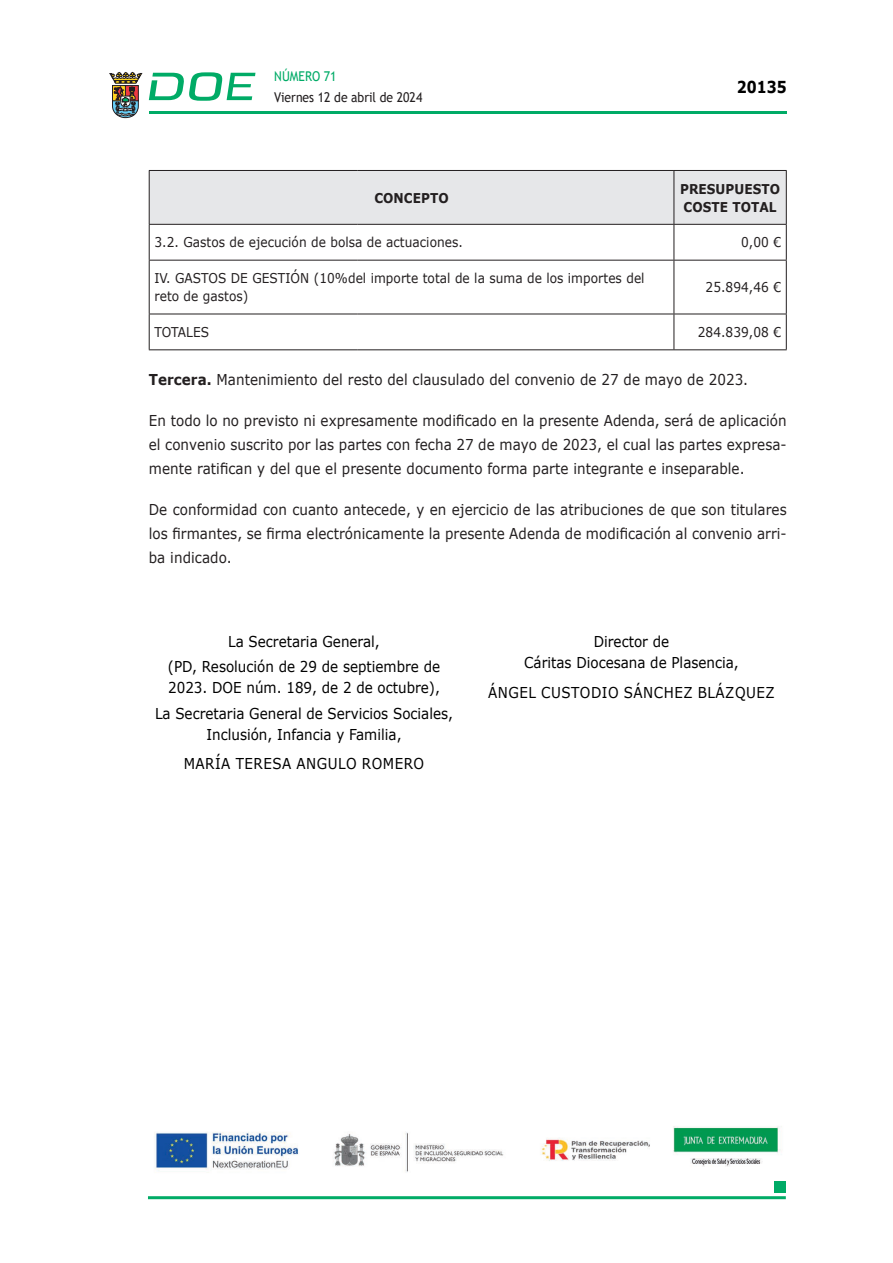
<style>
.page{position:relative;width:893px;height:1263px;background:#fff}
.page>*{position:absolute;margin:0;border:0;box-sizing:border-box;transform-origin:0 0}
.t1{font:700 16.5px "Verdana";color:#000;scale:.85 1}
.CUERPO_DE_TEXTO{font:15px/24px "Verdana";letter-spacing:.005em;color:#231f20;text-align:justify;scale:.9 1}
.F_CARGO_FIRMANTE{font:15px/21px "Verdana";color:#000;text-align:center;scale:.9 1}
.F_NORMA{font:15px/21px "Verdana";color:#000;scale:.9 1}
.FIRMANTE_DERECHA{font:15px "Verdana";letter-spacing:.035em;color:#000;scale:.9 1}
.FIRMANTE_IZQUIERDA{font:15px "Verdana";letter-spacing:.035em;color:#000;scale:.9 1}
.CUERPO_DE_TEXTO-2{font:13.5px/18px "Verdana";letter-spacing:.005em;color:#231f20;scale:.9 1}
.TABLATITULO{font:700 13.5px/18px "Verdana";letter-spacing:.005em;color:#231f20;scale:.9 1}
.t2{font:13.5px "Trebuchet MS";color:#231f20;scale:.9 1}
.t3{font:13.5px "Trebuchet MS";color:#00ab67;scale:.9 1}
.s1{font-weight:700}
</style>
<div class="page">
<hr style="left:149px;top:111px;width:638px;height:3px;background:#00ab66">
<svg style="left:109px;top:72px;width:33px;height:46px"></svg>
<svg style="left:149px;top:72px;width:106px;height:29px"></svg>
<hr style="left:148px;top:1196px;width:638px;height:3px;background:#00ab66">
<div style="left:775px;top:1181px;width:11px;height:11px;background:#00ab66"></div>
<img style="left:154px;top:1126px;width:628px;height:46px">
<div style="left:150px;top:171px;width:636px;height:53px;background:#e6e7e9"></div>
<hr style="left:149px;top:170px;width:208px;height:1px;background:#231f20">
<hr style="left:149px;top:171px;width:1px;height:53px;background:#231f20">
<hr style="left:357px;top:170px;width:317px;height:1px;background:#231f20">
<hr style="left:674px;top:170px;width:113px;height:1px;background:#231f20">
<hr style="left:674px;top:171px;width:1px;height:53px;background:#231f20">
<hr style="left:786px;top:171px;width:1px;height:53px;background:#231f20">
<hr style="left:149px;top:224px;width:208px;height:1px;background:#231f20">
<hr style="left:357px;top:224px;width:317px;height:1px;background:#231f20">
<hr style="left:674px;top:224px;width:113px;height:1px;background:#231f20">
<hr style="left:149px;top:225px;width:1px;height:35px;background:#231f20">
<hr style="left:674px;top:225px;width:1px;height:35px;background:#231f20">
<hr style="left:786px;top:225px;width:1px;height:35px;background:#231f20">
<hr style="left:149px;top:260px;width:208px;height:1px;background:#231f20">
<hr style="left:149px;top:260px;width:1px;height:54px;background:#231f20">
<hr style="left:357px;top:260px;width:317px;height:1px;background:#231f20">
<hr style="left:674px;top:260px;width:113px;height:1px;background:#231f20">
<hr style="left:674px;top:260px;width:1px;height:54px;background:#231f20">
<hr style="left:786px;top:260px;width:1px;height:54px;background:#231f20">
<hr style="left:149px;top:314px;width:208px;height:1px;background:#231f20">
<hr style="left:149px;top:314px;width:1px;height:35px;background:#231f20">
<hr style="left:357px;top:314px;width:317px;height:1px;background:#231f20">
<hr style="left:674px;top:314px;width:113px;height:1px;background:#231f20">
<hr style="left:674px;top:314px;width:1px;height:35px;background:#231f20">
<hr style="left:786px;top:314px;width:1px;height:35px;background:#231f20">
<hr style="left:149px;top:349px;width:208px;height:1px;background:#231f20">
<hr style="left:357px;top:349px;width:317px;height:1px;background:#231f20">
<hr style="left:674px;top:349px;width:113px;height:1px;background:#231f20">
<p class="t3" style="left:274px;top:67px;width:71px">NÚMERO 71</p>
<p class="t2" style="left:274px;top:88px;width:166px">Viernes 12 de abril de 2024</p>
<p class="t1" style="left:737px;top:75px;width:60px">20135</p>
<p class="TABLATITULO" style="left:374px;top:188px;width:84px">CONCEPTO</p>
<p class="TABLATITULO" style="left:680px;top:179px;width:113px">PRESUPUESTO<br>COSTE TOTAL</p>
<p class="CUERPO_DE_TEXTO-2" style="left:154px;top:233px;width:344px">3.2. Gastos de ejecución de bolsa de actuaciones.</p>
<p class="CUERPO_DE_TEXTO-2" style="left:741px;top:233px;width:46px">0,00 €</p>
<p class="CUERPO_DE_TEXTO-2" style="left:154px;top:269px;width:546px">IV. GASTOS DE GESTIÓN (10%del importe total de la suma de los importes del reto de gastos)</p>
<p class="CUERPO_DE_TEXTO-2" style="left:705px;top:278px;width:85px">25.894,46 €</p>
<p class="CUERPO_DE_TEXTO-2" style="left:154px;top:323px;width:62px">TOTALES</p>
<p class="CUERPO_DE_TEXTO-2" style="left:698px;top:323px;width:94px">284.839,08 €</p>
<p class="CUERPO_DE_TEXTO" style="left:149px;top:368px;width:667px"><span class="s1">Tercera.</span> Mantenimiento del resto del clausulado del convenio de 27 de mayo de 2023.</p>
<p class="CUERPO_DE_TEXTO" style="left:149px;top:409px;width:710px">En todo lo no previsto ni expresamente modificado en la presente Adenda, será de aplicación el convenio suscrito por las partes con fecha 27 de mayo de 2023, el cual las partes expresa&shy;mente ratifican y del que el presente documento forma parte integrante e inseparable.</p>
<p class="CUERPO_DE_TEXTO" style="left:149px;top:498px;width:710px">De conformidad con cuanto antecede, y en ejercicio de las atribuciones de que son titulares los firmantes, se firma electrónicamente la presente Adenda de modificación al convenio arri&shy;ba indicado.</p>
<p class="F_CARGO_FIRMANTE" style="left:228px;top:631px;width:170px">La Secretaria General,</p>
<p class="F_NORMA" style="left:168px;top:656px;width:304px">(PD, Resolución de 29 de septiembre de<br>2023. DOE núm. 189, de 2 de octubre),</p>
<p class="F_CARGO_FIRMANTE" style="left:155px;top:703px;width:333px">La Secretaria General de Servicios Sociales,<br>Inclusión, Infancia y Familia,</p>
<p class="FIRMANTE_IZQUIERDA" style="left:184px;top:753px;width:269px">MARÍA TERESA ANGULO ROMERO</p>
<p class="F_CARGO_FIRMANTE" style="left:524px;top:631px;width:240px">Director de<br>Cáritas Diocesana de Plasencia,</p>
<p class="FIRMANTE_DERECHA" style="left:488px;top:682px;width:320px">ÁNGEL CUSTODIO SÁNCHEZ BLÁZQUEZ</p>
</div>
